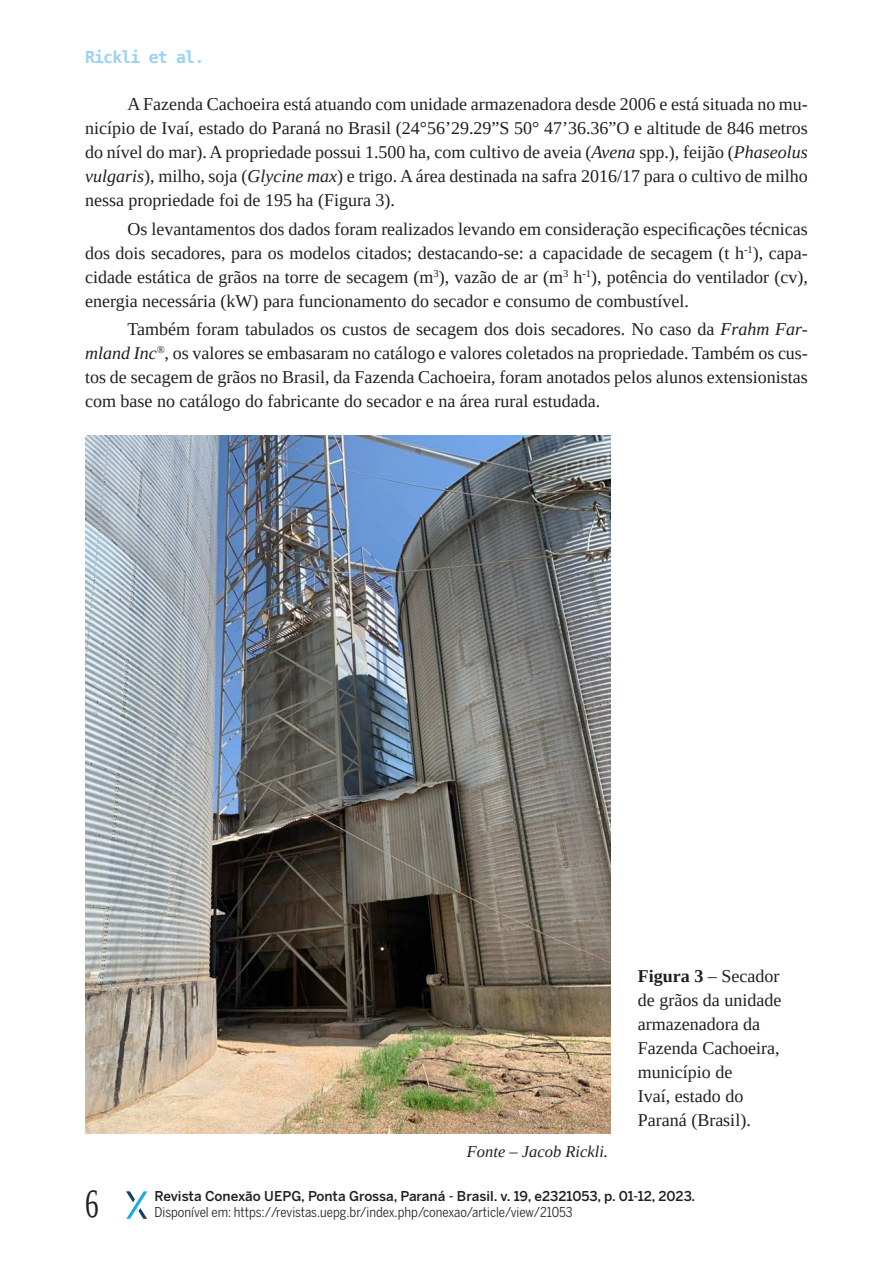
<style>
.page{position:relative;width:893px;height:1263px;background:#fff}
.page>*{position:absolute;margin:0;border:0;box-sizing:border-box;transform-origin:0 0}
.t1{font:39.9px "Liberation Serif";color:#231f20;scale:.68 1}
.TEXTO_ARTIGO{font:18px/24px "Liberation Serif";color:#231f20;text-align:justify}
.FONTE{font:italic 16.5px "Liberation Serif";color:#231f20}
.t2{font:700 16.5px "DejaVu Sans Mono";letter-spacing:-.05em;color:#9bd2f1}
.t3{font:13.5px "Benton Sans Cond";color:#231f20}
.t4{font:500 13.5px "Benton Sans";color:#231f20}
.s1{font-style:italic}
.s2{font-weight:700}
</style>
<div class="page">
<svg style="left:126px;top:1191px;width:21px;height:28px"></svg>
<img style="left:85px;top:435px;width:526px;height:698px">
<p class="t2" style="left:85px;top:45px;width:121px">Rickli et al.</p>
<p class="TEXTO_ARTIGO" style="left:85px;top:92px;width:724px;text-indent:43px">A Fazenda Cachoeira está atuando com unidade armazenadora desde 2006 e está situada no mu&shy;nicípio de Ivaí, estado do Paraná no Brasil (24°56’29.29”S 50° 47’36.36”O e altitude de 846 metros do nível do mar). A propriedade possui 1.500 ha, com cultivo de aveia (<span class="s1">Avena</span> spp.), feijão (<span class="s1">Phaseolus vulgaris</span>), milho, soja (<span class="s1">Glycine max</span>) e trigo. A área destinada na safra 2016/17 para o cultivo de milho nessa propriedade foi de 195 ha (Figura 3).</p>
<p class="TEXTO_ARTIGO" style="left:85px;top:216px;width:724px;text-indent:43px">Os levantamentos dos dados foram realizados levando em consideração especificações técnicas dos dois secadores, para os modelos citados; destacando-se: a capacidade de secagem (t h<sup>-1</sup>), capa&shy;cidade estática de grãos na torre de secagem (m<sup>3</sup>), vazão de ar (m<sup>3</sup> h<sup>-1</sup>), potência do ventilador (cv), energia necessária (kW) para funcionamento do secador e consumo de combustível.</p>
<p class="TEXTO_ARTIGO" style="left:85px;top:317px;width:724px;text-indent:43px">Também foram tabulados os custos de secagem dos dois secadores. No caso da <span class="s1">Frahm Far&shy;mland Inc</span><sup>®</sup>, os valores se embasaram no catálogo e valores coletados na propriedade. Também os cus&shy;tos de secagem de grãos no Brasil, da Fazenda Cachoeira, foram anotados pelos alunos extensionistas com base no catálogo do fabricante do secador e na área rural estudada.</p>
<h1 class="t1" style="left:85px;top:1178px;width:21px">6</h1>
<p class="FONTE" style="left:467px;top:1140px;width:143px">Fonte – Jacob Rickli.</p>
<p class="TEXTO_ARTIGO" style="left:638px;top:964px;width:145px;text-align:left"><span class="s2">Figura 3</span> – Secador de grãos da unidade armazenadora da<br>Fazenda Cachoeira, município de<br>Ivaí, estado do<br>Paraná (Brasil).</p>
<p class="t4" style="left:155px;top:1188px;width:542px">Revista Conexão UEPG, Ponta Grossa, Paraná - Brasil. v. 19, e2321053, p. 01-12, 2023.</p>
<p class="t3" style="left:155px;top:1205px;width:420px">Disponível em: https://revistas.uepg.br/index.php/conexao/article/view/21053</p>
</div>
